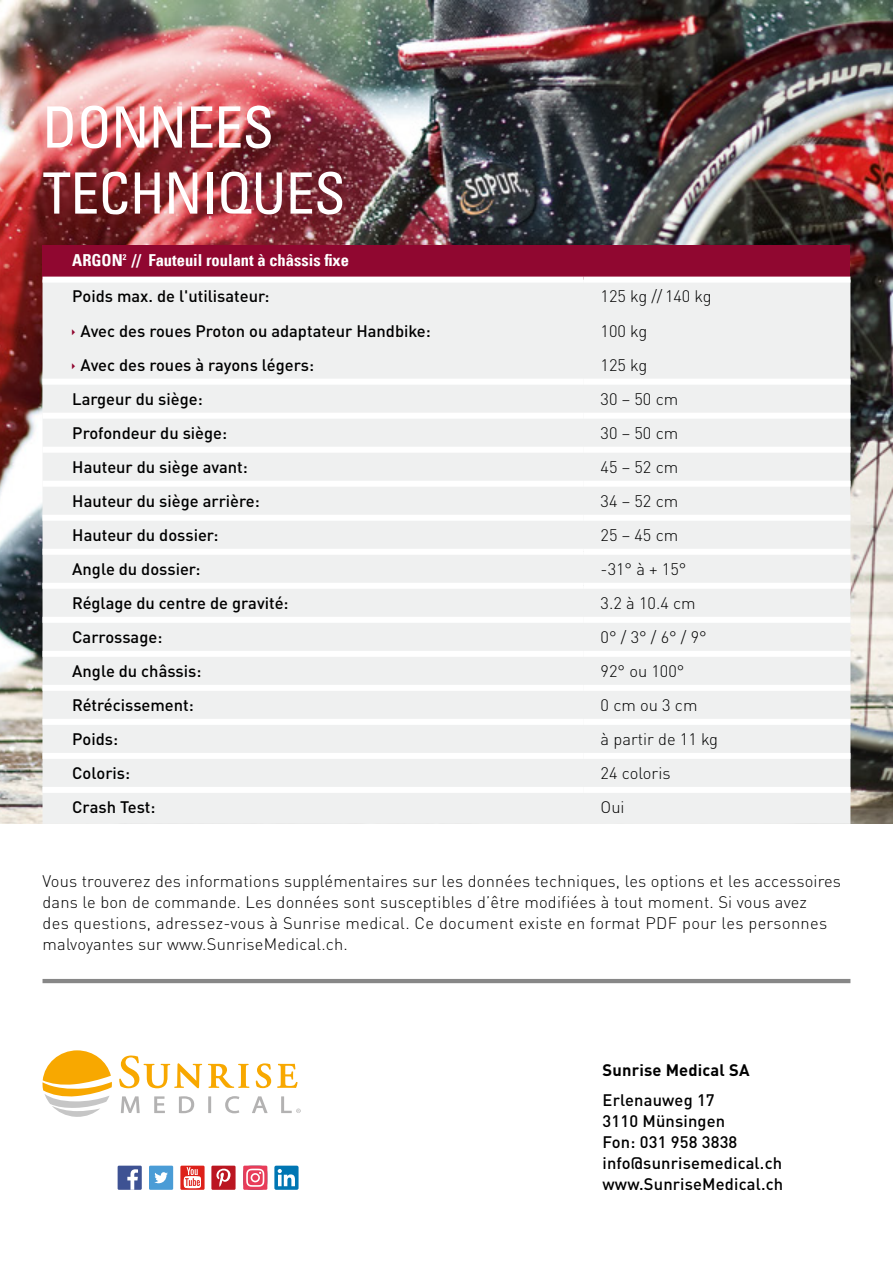
<style>
.page{position:relative;width:893px;height:1263px;background:#fff}
.page>*{position:absolute;margin:0;border:0;box-sizing:border-box;transform-origin:0 0}
.t1{font:condensed 57px/66px "Univers Com 57";letter-spacing:-.01em;color:#fff}
.t2{font:300 16.5px/21px "DINOT";letter-spacing:.01em;color:#000}
.t3{font:500 16.5px/21px "DINOT";color:#000}
.t4{font:16.5px "Univers Com 67 Bold Cond";color:#fff}
.t5{font:700 16.5px "DINOT";letter-spacing:.01em;color:#000}
</style>
<div class="page">
<img style="left:0;top:0;width:893px;height:824px">
<hr style="left:43px;top:979px;width:807px;height:4px;background:#878787">
<svg style="left:43px;top:1050px;width:69px;height:67px"></svg>
<svg style="left:208px;top:1064px;width:41px;height:24px"></svg>
<svg style="left:119px;top:1055px;width:83px;height:33px"></svg>
<svg style="left:256px;top:1063px;width:15px;height:25px"></svg>
<svg style="left:277px;top:1064px;width:21px;height:24px"></svg>
<svg style="left:121px;top:1096px;width:19px;height:17px"></svg>
<svg style="left:154px;top:1096px;width:11px;height:17px"></svg>
<svg style="left:179px;top:1096px;width:15px;height:17px"></svg>
<svg style="left:208px;top:1096px;width:3px;height:17px"></svg>
<svg style="left:225px;top:1096px;width:14px;height:17px"></svg>
<svg style="left:252px;top:1096px;width:16px;height:17px"></svg>
<svg style="left:281px;top:1096px;width:20px;height:17px"></svg>
<div style="left:211px;top:1166px;width:25px;height:24px;background:#bb1621"></div>
<div style="left:118px;top:1166px;width:24px;height:24px;background:#3e5293"></div>
<svg style="left:127px;top:1169px;width:11px;height:21px"></svg>
<div style="left:274px;top:1166px;width:25px;height:24px;background:#0076b3;border-radius:2px"></div>
<svg style="left:278px;top:1169px;width:17px;height:17px"></svg>
<div style="left:149px;top:1166px;width:24px;height:24px;background:#4a9cd6"></div>
<svg style="left:154px;top:1172px;width:14px;height:11px"></svg>
<div style="left:180px;top:1166px;width:25px;height:24px;background:#dd211a"></div>
<svg style="left:184px;top:1167px;width:17px;height:21px"></svg>
<svg style="left:243px;top:1165px;width:24px;height:25px"></svg>
<svg style="left:243px;top:1166px;width:24px;height:24px"></svg>
<svg style="left:216px;top:1169px;width:14px;height:18px"></svg>
<div style="left:43px;top:246px;width:807px;height:34px;background:#900730"></div>
<div style="left:43px;top:283px;width:807px;height:266px;background:#eff0f0"></div>
<div style="left:43px;top:555px;width:807px;height:28px;background:#eff0f0"></div>
<div style="left:43px;top:589px;width:807px;height:235px;background:#eff0f0"></div>
<div style="left:43px;top:277px;width:541px;height:6px;background:#fff"></div>
<div style="left:584px;top:277px;width:266px;height:6px;background:#fff"></div>
<div style="left:43px;top:379px;width:541px;height:6px;background:#fff"></div>
<div style="left:584px;top:379px;width:266px;height:6px;background:#fff"></div>
<div style="left:43px;top:413px;width:541px;height:6px;background:#fff"></div>
<div style="left:584px;top:413px;width:266px;height:6px;background:#fff"></div>
<div style="left:43px;top:447px;width:541px;height:6px;background:#fff"></div>
<div style="left:584px;top:447px;width:266px;height:6px;background:#fff"></div>
<div style="left:43px;top:481px;width:541px;height:6px;background:#fff"></div>
<div style="left:584px;top:481px;width:266px;height:6px;background:#fff"></div>
<div style="left:43px;top:515px;width:541px;height:6px;background:#fff"></div>
<div style="left:584px;top:515px;width:266px;height:6px;background:#fff"></div>
<div style="left:43px;top:549px;width:541px;height:6px;background:#fff"></div>
<div style="left:584px;top:549px;width:266px;height:6px;background:#fff"></div>
<div style="left:43px;top:583px;width:541px;height:6px;background:#fff"></div>
<div style="left:584px;top:583px;width:266px;height:6px;background:#fff"></div>
<div style="left:43px;top:617px;width:541px;height:6px;background:#fff"></div>
<div style="left:584px;top:617px;width:266px;height:6px;background:#fff"></div>
<div style="left:43px;top:651px;width:541px;height:6px;background:#fff"></div>
<div style="left:584px;top:651px;width:266px;height:6px;background:#fff"></div>
<div style="left:43px;top:685px;width:541px;height:6px;background:#fff"></div>
<div style="left:584px;top:685px;width:266px;height:6px;background:#fff"></div>
<div style="left:43px;top:719px;width:541px;height:6px;background:#fff"></div>
<div style="left:584px;top:719px;width:266px;height:6px;background:#fff"></div>
<div style="left:43px;top:753px;width:541px;height:6px;background:#fff"></div>
<div style="left:584px;top:753px;width:266px;height:6px;background:#fff"></div>
<div style="left:43px;top:787px;width:541px;height:6px;background:#fff"></div>
<div style="left:584px;top:787px;width:266px;height:6px;background:#fff"></div>
<svg style="left:72px;top:329px;width:3px;height:6px"></svg>
<svg style="left:72px;top:363px;width:3px;height:6px"></svg>
<h1 class="t1" style="left:43px;top:94px;width:305px">DONNEES<br>TECHNIQUES</h1>
<p class="t4" style="left:72px;top:250px;width:278px">ARGON<sup>2</sup> // Fauteuil roulant à châssis fixe</p>
<p class="t3" style="left:81px;top:278px;width:352px;line-height:34.5px;text-indent:-8px">Poids max. de l'utilisateur:<br>Avec des roues Proton ou adaptateur Handbike:<br>Avec des roues à rayons légers:</p>
<p class="t2" style="left:601px;top:279px;width:112px;line-height:34.5px">125 kg // 140 kg<br>100 kg<br>125 kg</p>
<p class="t3" style="left:72px;top:388px;width:132px">Largeur du siège:</p>
<p class="t2" style="left:601px;top:388px;width:79px">30 – 50 cm</p>
<p class="t3" style="left:72px;top:422px;width:156px">Profondeur du siège:</p>
<p class="t2" style="left:601px;top:422px;width:79px">30 – 50 cm</p>
<p class="t3" style="left:72px;top:456px;width:177px">Hauteur du siège avant:</p>
<p class="t2" style="left:601px;top:456px;width:79px">45 – 52 cm</p>
<p class="t3" style="left:72px;top:490px;width:189px">Hauteur du siège arrière:</p>
<p class="t2" style="left:601px;top:490px;width:79px">34 – 52 cm</p>
<p class="t3" style="left:72px;top:524px;width:148px">Hauteur du dossier:</p>
<p class="t2" style="left:601px;top:524px;width:79px">25 – 45 cm</p>
<p class="t3" style="left:72px;top:558px;width:130px">Angle du dossier:</p>
<p class="t2" style="left:601px;top:558px;width:87px">-31° à + 15°</p>
<p class="t3" style="left:72px;top:592px;width:218px">Réglage du centre de gravité:</p>
<p class="t2" style="left:601px;top:592px;width:97px">3.2 à 10.4 cm</p>
<p class="t3" style="left:72px;top:626px;width:92px">Carrossage:</p>
<p class="t2" style="left:601px;top:626px;width:108px">0° / 3° / 6° / 9°</p>
<p class="t3" style="left:72px;top:660px;width:131px">Angle du châssis:</p>
<p class="t2" style="left:601px;top:661px;width:85px">92° ou 100°</p>
<p class="t3" style="left:72px;top:694px;width:123px">Rétrécissement:</p>
<p class="t2" style="left:601px;top:695px;width:98px">0 cm ou 3 cm</p>
<p class="t3" style="left:72px;top:728px;width:47px">Poids:</p>
<p class="t2" style="left:601px;top:729px;width:119px">à partir de 11 kg</p>
<p class="t3" style="left:72px;top:762px;width:59px">Coloris:</p>
<p class="t2" style="left:601px;top:763px;width:71px">24 coloris</p>
<p class="t3" style="left:72px;top:796px;width:85px">Crash Test:</p>
<p class="t2" style="left:601px;top:797px;width:26px">Oui</p>
<p class="t2" style="left:43px;top:870px;width:800px">Vous trouverez des informations supplémentaires sur les données techniques, les options et les accessoires dans le bon de commande. Les données sont susceptibles d’être modifiées à tout moment. Si vous avez<br>des questions, adressez-vous à Sunrise medical. Ce document existe en format PDF pour les personnes malvoyantes sur www.SunriseMedical.ch.</p>
<p class="t5" style="left:603px;top:1060px;width:148px">Sunrise Medical SA</p>
<p class="t3" style="left:603px;top:1089px;width:182px">Erlenauweg 17<br>3110 Münsingen<br>Fon: 031 958 3838 info@sunrisemedical.ch www.SunriseMedical.ch</p>
</div>
